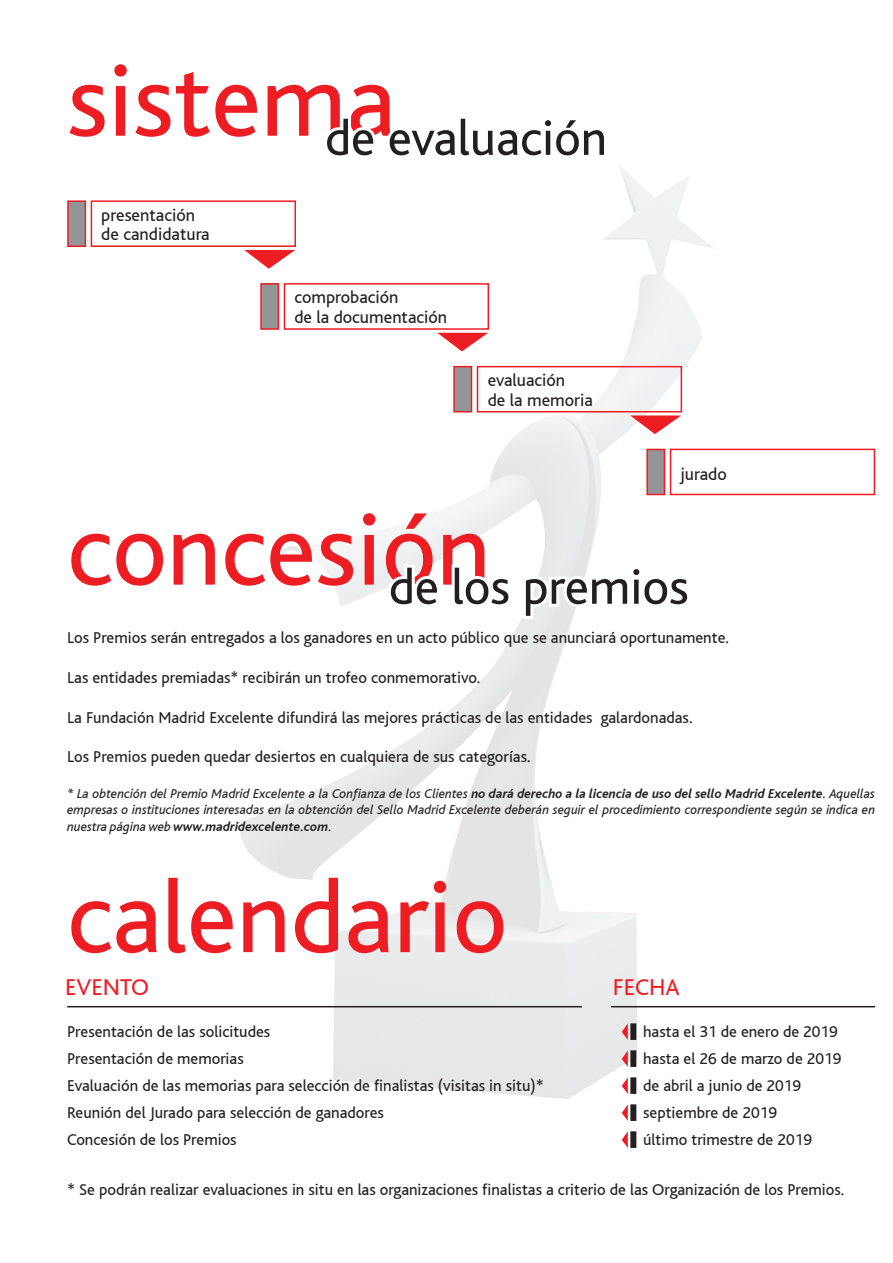
<style>
.page{position:relative;width:893px;height:1263px;background:#fff}
.page>*{position:absolute;margin:0;border:0;box-sizing:border-box;transform-origin:0 0}
.t1{font:105px "Kl Bliss";color:#ee1d23}
.t2{font:51px "Kl Bliss";color:#231f20}
.t3{font:24px "Kl Bliss";color:#ee1d23}
.t4{font:18px/19.5px "Kl Bliss";color:#231f20}
.t5{font:16.5px/27px "Kl Bliss";color:#231f20}
.t6{font:italic 13.5px/16.2px "Kl Bliss";color:#231f20;text-align:justify}
.s1{font-weight:700}
</style>
<div class="page">
<svg style="left:69px;top:64px;width:321px;height:73px"></svg>
<div style="left:477px;top:366px;width:205px;height:46px;border:2px solid #ee1d23"></div>
<svg style="left:666px;top:415px;width:15px;height:12px"></svg>
<div style="left:670px;top:449px;width:205px;height:46px;border:2px solid #ee1d23"></div>
<svg style="left:90px;top:200px;width:576px;height:296px"></svg>
<div style="left:68px;top:201px;width:17px;height:45px;background:#939598"></div>
<div style="left:67px;top:200px;width:19px;height:47px;border:2px solid #ee1d23"></div>
<svg style="left:384px;top:561px;width:205px;height:61px"></svg>
<hr style="left:67px;top:1006px;width:515px;height:1px;background:#231f20">
<hr style="left:611px;top:1006px;width:264px;height:1px;background:#231f20">
<div style="left:630px;top:1023px;width:6px;height:17px;background:#231f20"></div>
<svg style="left:622px;top:1023px;width:6px;height:17px"></svg>
<div style="left:630px;top:1050px;width:6px;height:17px;background:#231f20"></div>
<svg style="left:622px;top:1050px;width:6px;height:17px"></svg>
<div style="left:630px;top:1077px;width:6px;height:17px;background:#231f20"></div>
<svg style="left:622px;top:1077px;width:6px;height:17px"></svg>
<div style="left:630px;top:1104px;width:6px;height:17px;background:#231f20"></div>
<svg style="left:622px;top:1104px;width:6px;height:17px"></svg>
<div style="left:630px;top:1131px;width:6px;height:17px;background:#231f20"></div>
<svg style="left:622px;top:1131px;width:6px;height:17px"></svg>
<p class="t4" style="left:101px;top:205px;width:110px">presentación de candidatura</p>
<h2 class="t2" style="left:325px;top:111px;width:283px">de evaluación</h2>
<p class="t4" style="left:294px;top:288px;width:154px">comprobación<br>de la documentación</p>
<p class="t4" style="left:488px;top:371px;width:106px">evaluación<br>de la memoria</p>
<p class="t4" style="left:680px;top:464px;width:48px">jurado</p>
<h2 class="t2" style="left:67px;top:560px;width:623px"><sup>concesión</sup>de los premios</h2>
<p class="t5" style="left:67px;top:625px;width:663px">Los Premios serán entregados a los ganadores en un acto público que se anunciará oportunamente.</p>
<p class="t5" style="left:67px;top:664px;width:415px">Las entidades premiadas* recibirán un trofeo conmemorativo.</p>
<p class="t5" style="left:67px;top:704px;width:627px">La Fundación Madrid Excelente difundirá las mejores prácticas de las entidades galardonadas.</p>
<p class="t5" style="left:67px;top:744px;width:465px">Los Premios pueden quedar desiertos en cualquiera de sus categorías.</p>
<p class="t6" style="left:67px;top:786px;width:809px">* La obtención del Premio Madrid Excelente a la Confianza de los Clientes <span class="s1">no dará derecho a la licencia de uso del sello Madrid Excelente</span>. Aquellas empresas o instituciones interesadas en la obtención del Sello Madrid Excelente deberán seguir el procedimiento correspondiente según se indica en nuestra página web <span class="s1">www.madridexcelente.com</span>.</p>
<h1 class="t1" style="left:67px;top:862px;width:442px">calendario</h1>
<h3 class="t3" style="left:65px;top:975px;width:85px">EVENTO</h3>
<h3 class="t3" style="left:613px;top:975px;width:69px">FECHA</h3>
<p class="t5" style="left:67px;top:1019px;width:478px">Presentación de las solicitudes<br>Presentación de memorias<br>Evaluación de las memorias para selección de finalistas (visitas in situ)* Reunión del Jurado para selección de ganadores<br>Concesión de los Premios</p>
<p class="t5" style="left:643px;top:1019px;width:200px">hasta el 31 de enero de 2019 hasta el 26 de marzo de 2019 de abril a junio de 2019 septiembre de 2019<br>último trimestre de 2019</p>
<p class="t5" style="left:67px;top:1177px;width:779px">* Se podrán realizar evaluaciones in situ en las organizaciones finalistas a criterio de las Organización de los Premios.</p>
</div>
